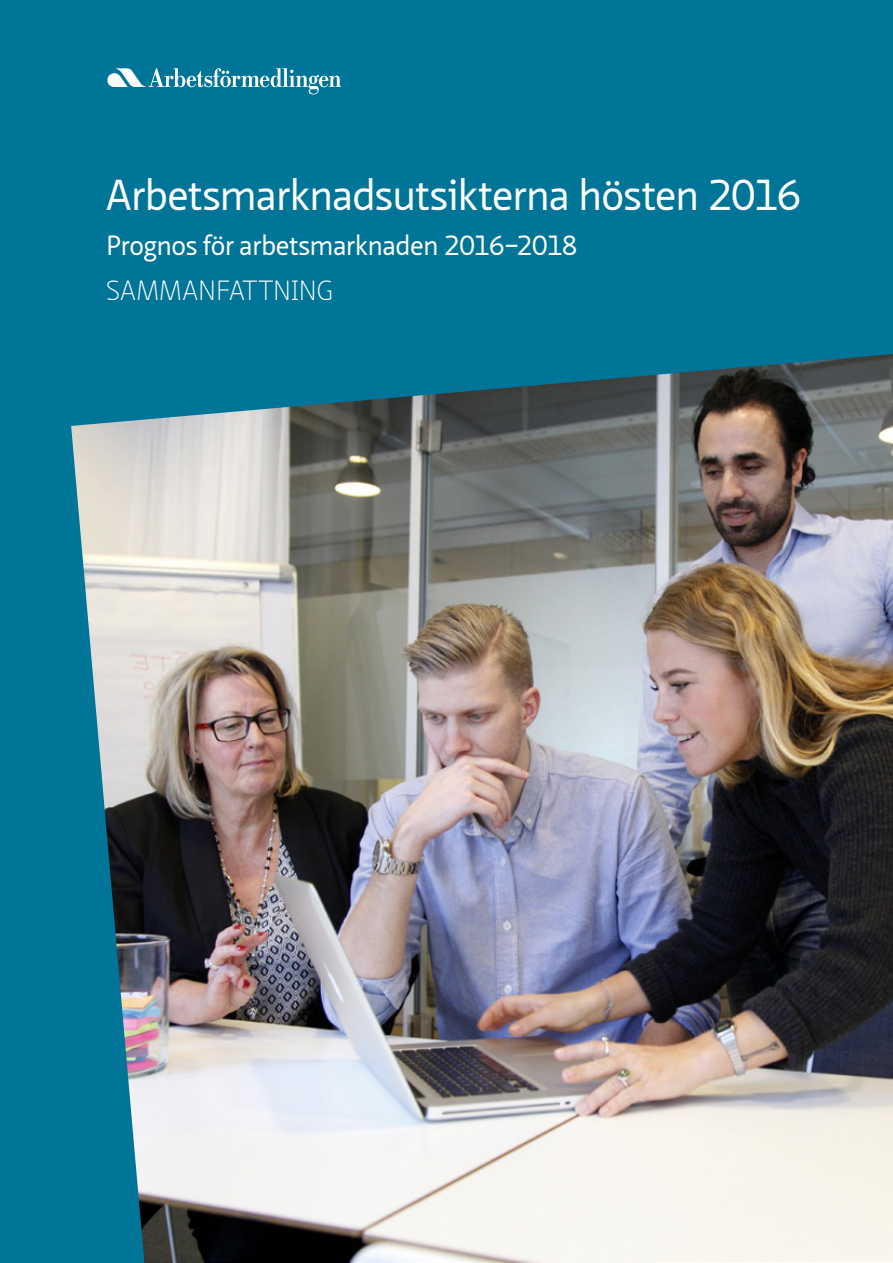
<style>
.page{position:relative;width:893px;height:1263px;background:#007597}
.page>*{position:absolute;margin:0;border:0;box-sizing:border-box;transform-origin:0 0}
.t1{font:42px "Neue Sans Pro";letter-spacing:-.025em;color:#fff}
.t2{font:27px "Neue Sans Pro";letter-spacing:-.025em;color:#fff}
.t3{font:100 27px "Neue Sans Pro";letter-spacing:-.015em;color:#fff}
</style>
<div class="page">
<img style="left:71px;top:354px;width:822px;height:909px">
<svg style="left:107px;top:68px;width:234px;height:26px"></svg>
<p class="t1" style="left:106px;top:167px;width:697px">Arbetsmarknadsutsikterna hösten 2016</p>
<p class="t2" style="left:106px;top:227px;width:473px">Prognos för arbetsmarknaden 2016–2018</p>
<p class="t3" style="left:106px;top:272px;width:229px">SAMMANFATTNING</p>
</div>
